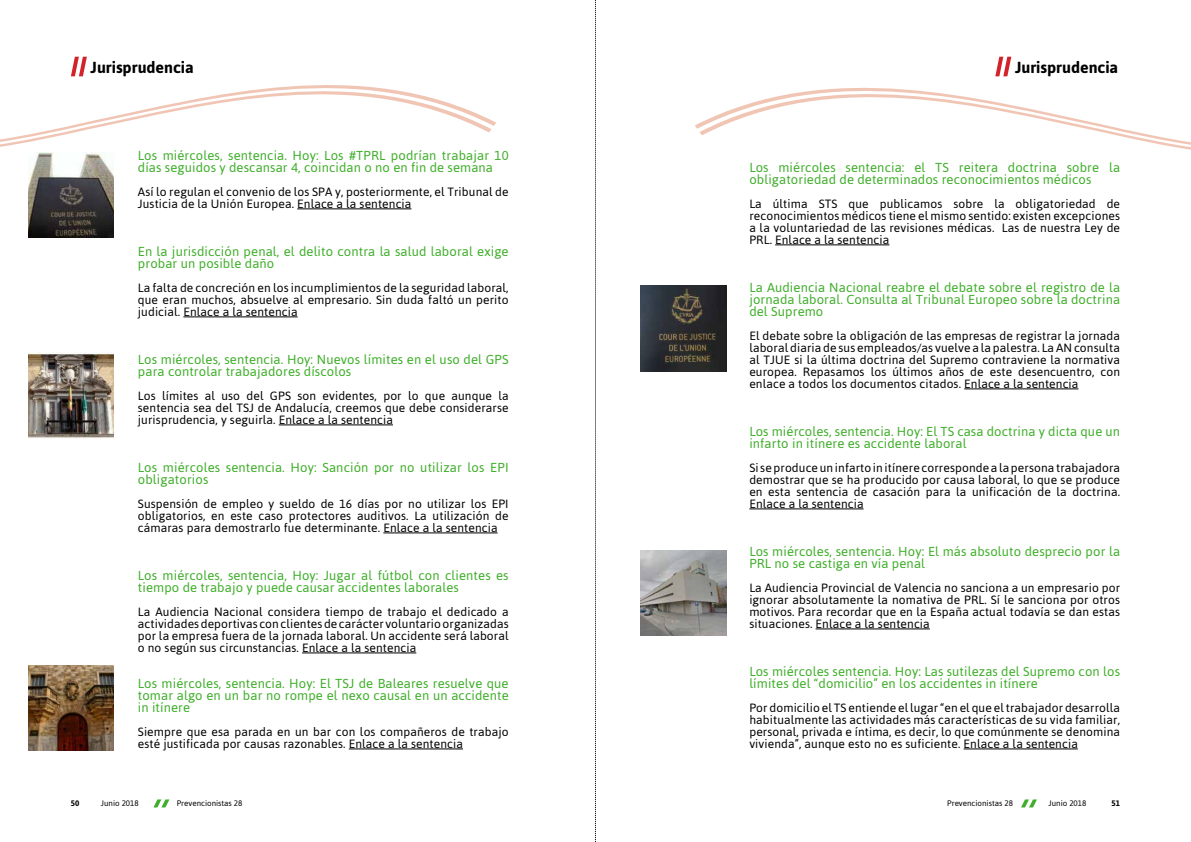
<style>
.page{position:relative;width:1191px;height:842px;background:#fff}
.page>*{position:absolute;margin:0;border:0;box-sizing:border-box;transform-origin:0 0}
.t1{font:700 16px "Asap";color:#000}
.t2{font:13px/12px "Asap";letter-spacing:.01em;color:#3fae2a}
.t3{font:12px/12px "Asap";letter-spacing:.01em;color:#000;text-align:justify}
.t4{font:8px "Asap";color:#000}
.t5{font:700 8px "Asap";color:#000}
</style>
<div class="page">
<svg style="left:153px;top:799px;width:16px;height:8px"></svg>
<svg style="left:1021px;top:799px;width:16px;height:8px"></svg>
<svg style="left:595px;top:0;width:1px;height:842px"></svg>
<svg style="left:0;top:56px;width:496px;height:97px"></svg>
<svg style="left:695px;top:57px;width:496px;height:93px"></svg>
<svg style="left:71px;top:57px;width:16px;height:19px"></svg>
<svg style="left:995px;top:57px;width:16px;height:19px"></svg>
<hr style="left:297px;top:209px;width:114px;height:1px;background:#000">
<hr style="left:183px;top:317px;width:115px;height:1px;background:#000">
<hr style="left:279px;top:425px;width:114px;height:1px;background:#000">
<hr style="left:383px;top:533px;width:114px;height:1px;background:#000">
<hr style="left:302px;top:653px;width:114px;height:1px;background:#000">
<hr style="left:349px;top:749px;width:114px;height:1px;background:#000">
<hr style="left:775px;top:245px;width:114px;height:1px;background:#000">
<hr style="left:964px;top:389px;width:114px;height:1px;background:#000">
<hr style="left:749px;top:509px;width:114px;height:1px;background:#000">
<hr style="left:815px;top:629px;width:114px;height:1px;background:#000">
<hr style="left:963px;top:749px;width:114px;height:1px;background:#000">
<img style="left:28px;top:153px;width:86px;height:84px">
<img style="left:28px;top:353px;width:86px;height:85px">
<img style="left:28px;top:665px;width:86px;height:85px">
<img style="left:641px;top:286px;width:85px;height:85px">
<img style="left:641px;top:550px;width:85px;height:85px">
<h1 class="t1" style="left:91px;top:58px;width:105px">Jurisprudencia</h1>
<h1 class="t1" style="left:1015px;top:58px;width:105px">Jurisprudencia</h1>
<p class="t2" style="left:138px;top:150px;width:372px">Los miércoles, sentencia. Hoy: Los #TPRL podrían trabajar 10 días seguidos y descansar 4, coincidan o no en fin de semana</p>
<p class="t3" style="left:138px;top:186px;width:372px">Así lo regulan el convenio de los SPA y, posteriormente, el Tribunal de<br>Justicia de la Unión Europea. Enlace a la sentencia</p>
<p class="t2" style="left:138px;top:246px;width:372px">En la jurisdicción penal, el delito contra la salud laboral exige probar un posible daño</p>
<p class="t3" style="left:138px;top:282px;width:372px">La falta de concreción en los incumplimientos de la seguridad laboral, que eran muchos, absuelve al empresario. Sin duda faltó un perito judicial. Enlace a la sentencia</p>
<p class="t2" style="left:138px;top:354px;width:372px">Los miércoles, sentencia. Hoy: Nuevos límites en el uso del GPS para controlar trabajadores díscolos</p>
<p class="t3" style="left:138px;top:390px;width:372px">Los límites al uso del GPS son evidentes, por lo que aunque la sentencia sea del TSJ de Andalucía, creemos que debe considerarse jurisprudencia, y seguirla. Enlace a la sentencia</p>
<p class="t2" style="left:138px;top:462px;width:372px">Los miércoles sentencia. Hoy: Sanción por no utilizar los EPI obligatorios</p>
<p class="t3" style="left:138px;top:498px;width:372px">Suspensión de empleo y sueldo de 16 días por no utilizar los EPI obligatorios, en este caso protectores auditivos. La utilización de cámaras para demostrarlo fue determinante. Enlace a la sentencia</p>
<p class="t2" style="left:138px;top:570px;width:372px">Los miércoles, sentencia, Hoy: Jugar al fútbol con clientes es tiempo de trabajo y puede causar accidentes laborales</p>
<p class="t3" style="left:138px;top:606px;width:372px">La Audiencia Nacional considera tiempo de trabajo el dedicado a actividades deportivas con clientes de carácter voluntario organizadas por la empresa fuera de la jornada laboral. Un accidente será laboral o no según sus circunstancias. Enlace a la sentencia</p>
<p class="t2" style="left:138px;top:678px;width:372px;text-align:justify">Los miércoles, sentencia. Hoy: El TSJ de Baleares resuelve que tomar algo en un bar no rompe el nexo causal en un accidente in itínere</p>
<p class="t3" style="left:138px;top:726px;width:372px">Siempre que esa parada en un bar con los compañeros de trabajo esté justificada por causas razonables. Enlace a la sentencia</p>
<p class="t2" style="left:749px;top:162px;width:372px">Los miércoles sentencia: el TS reitera doctrina sobre la obligatoriedad de determinados reconocimientos médicos</p>
<p class="t3" style="left:749px;top:198px;width:372px">La última STS que publicamos sobre la obligatoriedad de reconocimientos médicos tiene el mismo sentido: existen excepciones a la voluntariedad de las revisiones médicas. Las de nuestra Ley de PRL. Enlace a la sentencia</p>
<p class="t2" style="left:749px;top:282px;width:372px;text-align:justify">La Audiencia Nacional reabre el debate sobre el registro de la jornada laboral. Consulta al Tribunal Europeo sobre la doctrina del Supremo</p>
<p class="t3" style="left:749px;top:330px;width:372px">El debate sobre la obligación de las empresas de registrar la jornada laboral diaria de sus empleados/as vuelve a la palestra. La AN consulta al TJUE si la última doctrina del Supremo contraviene la normativa europea. Repasamos los últimos años de este desencuentro, con enlace a todos los documentos citados. Enlace a la sentencia</p>
<p class="t2" style="left:749px;top:426px;width:372px">Los miércoles, sentencia. Hoy: El TS casa doctrina y dicta que un infarto in itínere es accidente laboral</p>
<p class="t3" style="left:749px;top:462px;width:372px">Si se produce un infarto in itínere corresponde a la persona trabajadora demostrar que se ha producido por causa laboral, lo que se produce en esta sentencia de casación para la unificación de la doctrina.<br>Enlace a la sentencia</p>
<p class="t2" style="left:749px;top:546px;width:372px">Los miércoles, sentencia. Hoy: El más absoluto desprecio por la<br>PRL no se castiga en vía penal</p>
<p class="t3" style="left:749px;top:582px;width:372px">La Audiencia Provincial de Valencia no sanciona a un empresario por ignorar absolutamente la nomativa de PRL. Sí le sanciona por otros motivos. Para recordar que en la España actual todavía se dan estas situaciones. Enlace a la sentencia</p>
<p class="t2" style="left:749px;top:666px;width:372px">Los miércoles sentencia. Hoy: Las sutilezas del Supremo con los límites del “domicilio” en los accidentes in itínere</p>
<p class="t3" style="left:749px;top:702px;width:372px">Por domicilio el TS entiende el lugar “en el que el trabajador desarrolla habitualmente las actividades más características de su vida familiar, personal, privada e íntima, es decir, lo que comúnmente se denomina vivienda”, aunque esto no es suficiente. Enlace a la sentencia</p>
<p class="t5" style="left:71px;top:799px;width:10px">50</p>
<p class="t4" style="left:101px;top:799px;width:39px">Junio 2018</p>
<p class="t4" style="left:177px;top:799px;width:67px">Prevencionistas 28</p>
<p class="t4" style="left:947px;top:799px;width:67px">Prevencionistas 28</p>
<p class="t4" style="left:1048px;top:799px;width:39px">Junio 2018</p>
<p class="t5" style="left:1111px;top:799px;width:10px">51</p>
</div>
